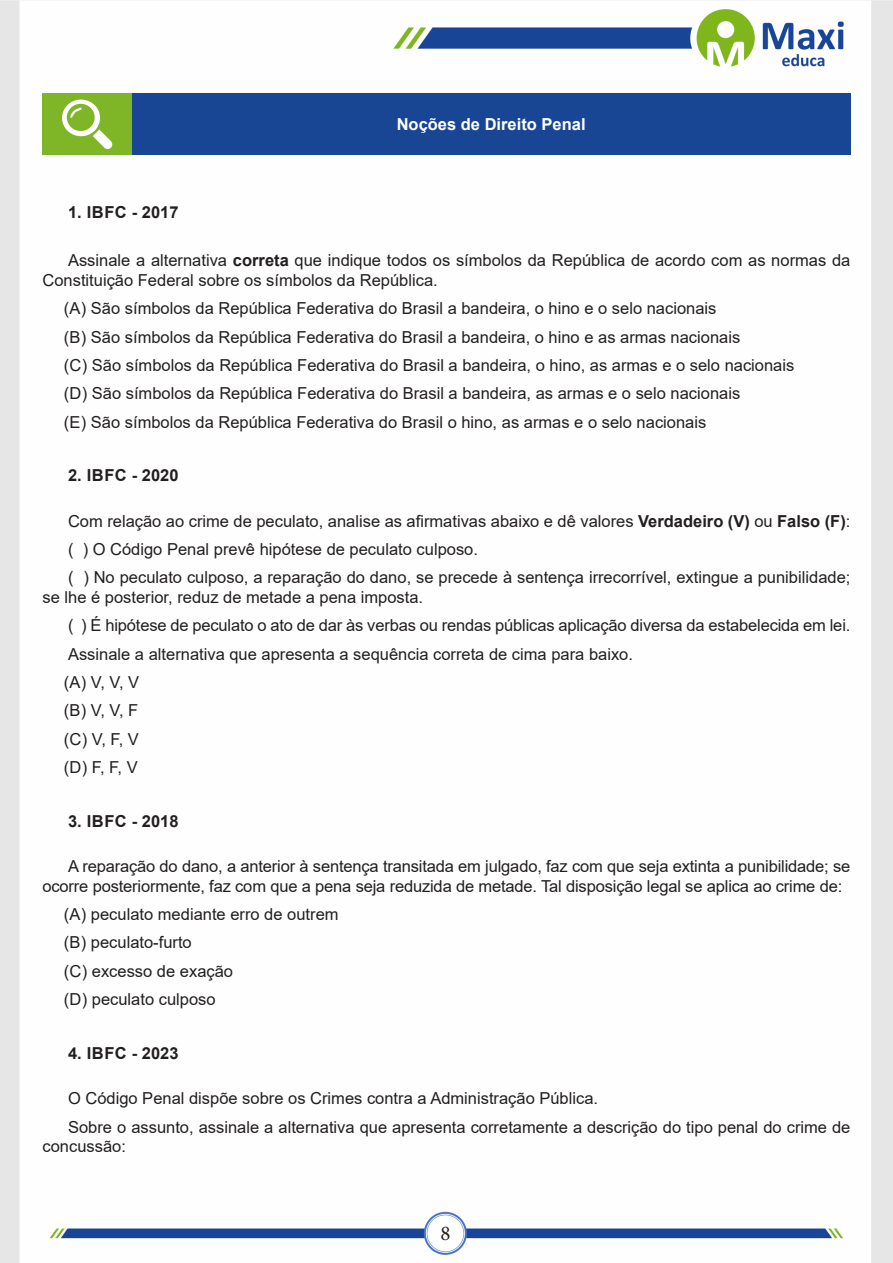
<style>
.page{position:relative;width:893px;height:1263px;background:#fff}
.page>*{position:absolute;margin:0;border:0;box-sizing:border-box;transform-origin:0 0}
.t1{font:21px "Minion Pro";color:#231f20}
.TEXTO_BASE{font:16.5px/19.8px "Arial";color:#231f20}
.ALTERNATIVAS{font:16.5px "Arial";color:#231f20}
.TEXTO_BASE-2{font:700 16.5px "Arial";letter-spacing:.02em;color:#231f20}
.Titulo_de_Caixa{font:700 16.5px "Arial";color:#fff}
.s1{font-weight:700}
</style>
<div class="page">
<img style="left:0;top:0;width:893px;height:1263px">
<div style="left:43px;top:94px;width:89px;height:61px;background:#7fb628"></div>
<div style="left:132px;top:94px;width:718px;height:61px;background:#184695"></div>
<svg style="left:62px;top:100px;width:51px;height:49px"></svg>
<p class="Titulo_de_Caixa" style="left:397px;top:113px;width:190px">Noções de Direito Penal</p>
<p class="TEXTO_BASE-2" style="left:68px;top:201px;width:112px">1. IBFC - 2017</p>
<p class="TEXTO_BASE" style="left:43px;top:250px;width:809px;text-indent:26px">Assinale a alternativa <span class="s1">correta</span> que indique todos os símbolos da República de acordo com as normas da<br>Constituição Federal sobre os símbolos da República.</p>
<p class="ALTERNATIVAS" style="left:64px;top:297px;width:654px">(A) São símbolos da República Federativa do Brasil a bandeira, o hino e o selo nacionais</p>
<p class="ALTERNATIVAS" style="left:64px;top:325px;width:678px">(B) São símbolos da República Federativa do Brasil a bandeira, o hino e as armas nacionais</p>
<p class="ALTERNATIVAS" style="left:64px;top:354px;width:732px">(C) São símbolos da República Federativa do Brasil a bandeira, o hino, as armas e o selo nacionais</p>
<p class="ALTERNATIVAS" style="left:64px;top:382px;width:678px">(D) São símbolos da República Federativa do Brasil a bandeira, as armas e o selo nacionais</p>
<p class="ALTERNATIVAS" style="left:64px;top:410px;width:644px">(E) São símbolos da República Federativa do Brasil o hino, as armas e o selo nacionais</p>
<p class="TEXTO_BASE-2" style="left:68px;top:464px;width:112px">2. IBFC - 2020</p>
<p class="TEXTO_BASE" style="left:68px;top:511px;width:784px">Com relação ao crime de peculato, analise as afirmativas abaixo e dê valores <span class="s1">Verdadeiro (V)</span> ou <span class="s1">Falso (F)</span>:</p>
<p class="TEXTO_BASE" style="left:68px;top:539px;width:411px">( ) O Código Penal prevê hipótese de peculato culposo.</p>
<p class="TEXTO_BASE" style="left:43px;top:567px;width:809px;text-indent:26px">( ) No peculato culposo, a reparação do dano, se precede à sentença irrecorrível, extingue a punibilidade; se lhe é posterior, reduz de metade a pena imposta.</p>
<p class="TEXTO_BASE" style="left:68px;top:616px;width:784px">( ) É hipótese de peculato o ato de dar às verbas ou rendas públicas aplicação diversa da estabelecida em lei.</p>
<p class="TEXTO_BASE" style="left:68px;top:644px;width:566px">Assinale a alternativa que apresenta a sequência correta de cima para baixo.</p>
<p class="ALTERNATIVAS" style="left:64px;top:671px;width:77px">(A) V, V, V</p>
<p class="ALTERNATIVAS" style="left:64px;top:699px;width:76px">(B) V, V, F</p>
<p class="ALTERNATIVAS" style="left:64px;top:727px;width:77px">(C) V, F, V</p>
<p class="ALTERNATIVAS" style="left:64px;top:756px;width:75px">(D) F, F, V</p>
<p class="TEXTO_BASE-2" style="left:68px;top:809px;width:112px">3. IBFC - 2018</p>
<p class="TEXTO_BASE" style="left:43px;top:856px;width:809px;text-indent:26px">A reparação do dano, a anterior à sentença transitada em julgado, faz com que seja extinta a punibilidade; se ocorre posteriormente, faz com que a pena seja reduzida de metade. Tal disposição legal se aplica ao crime de:</p>
<p class="ALTERNATIVAS" style="left:64px;top:903px;width:276px">(A) peculato mediante erro de outrem</p>
<p class="ALTERNATIVAS" style="left:64px;top:931px;width:130px">(B) peculato-furto</p>
<p class="ALTERNATIVAS" style="left:64px;top:960px;width:171px">(C) excesso de exação</p>
<p class="ALTERNATIVAS" style="left:64px;top:988px;width:153px">(D) peculato culposo</p>
<p class="TEXTO_BASE-2" style="left:68px;top:1041px;width:112px">4. IBFC - 2023</p>
<p class="TEXTO_BASE" style="left:68px;top:1088px;width:532px">O Código Penal dispõe sobre os Crimes contra a Administração Pública.</p>
<p class="TEXTO_BASE" style="left:43px;top:1117px;width:809px;text-indent:26px">Sobre o assunto, assinale a alternativa que apresenta corretamente a descrição do tipo penal do crime de concussão:</p>
<p class="t1" style="left:440px;top:1219px;width:12px">8</p>
</div>
